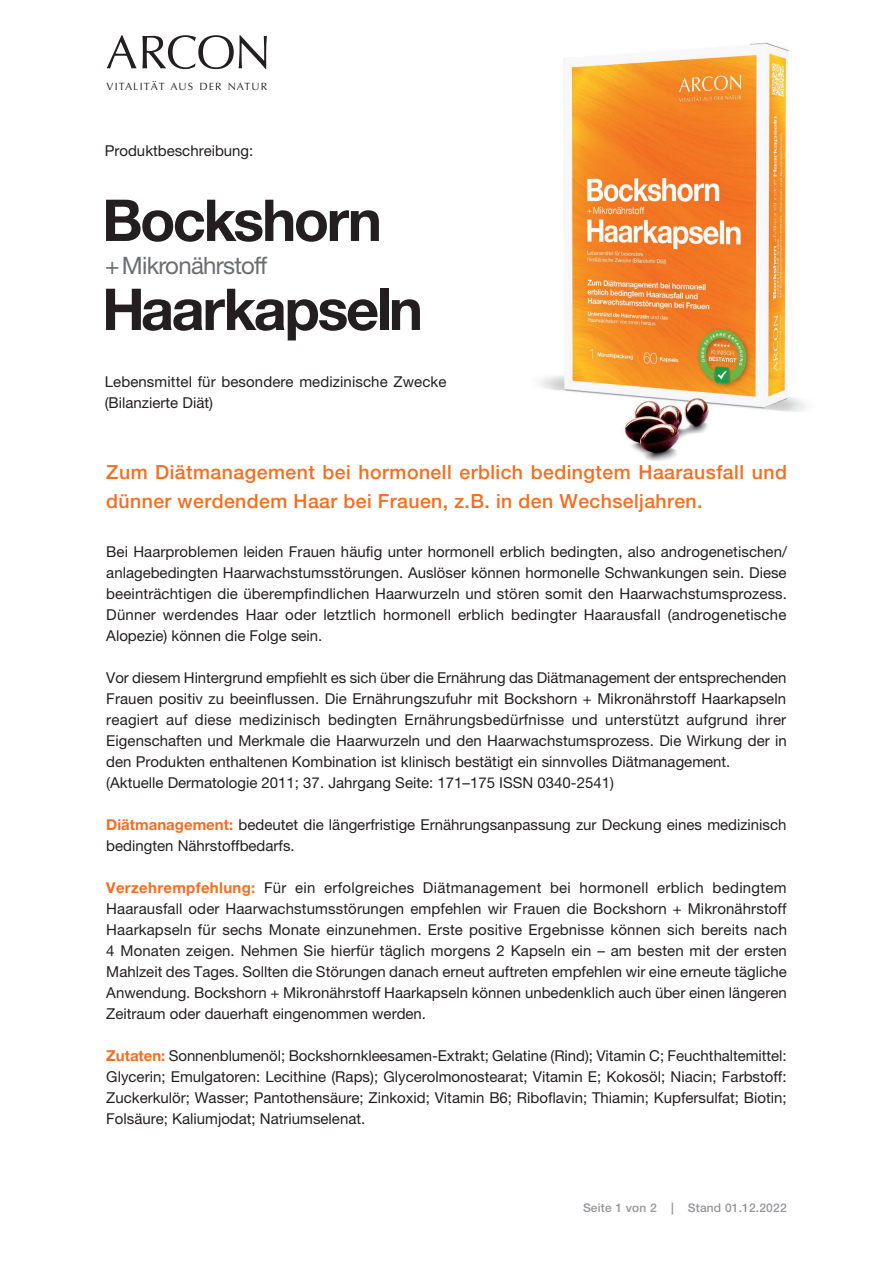
<style>
.page{position:relative;width:893px;height:1263px;background:#fff}
.page>*{position:absolute;margin:0;border:0;box-sizing:border-box;transform-origin:0 0}
.t1{font:700 57.75px "Helvetica Neue LT Std";letter-spacing:-.045em;color:#231f20}
.t2{font:24px "Helvetica Neue LT Std";letter-spacing:-.03em;color:#6c6d70}
.t3{font:500 19.5px/28.5px "Helvetica Neue LT Std";letter-spacing:.02em;color:#f36e21}
.t4{font:15px/21px "Helvetica Neue LT Std";color:#231f20;text-align:justify}
.t5{font:500 12px "Helvetica Neue LT Std";letter-spacing:.015em;color:#939598}
.t6{font:10.5px "Optima";letter-spacing:.1em;color:#231f20}
.s1{font-weight:700;color:#f36e21}
</style>
<div class="page">
<img style="left:539px;top:42px;width:267px;height:419px">
<svg style="left:107px;top:35px;width:160px;height:34px"></svg>
<p class="t6" style="left:107px;top:80px;width:162px">VITALITÄT AUS DER NATUR</p>
<p class="t4" style="left:105px;top:140px;width:150px">Produktbeschreibung:</p>
<h1 class="t1" style="left:102px;top:185px;width:281px">Bockshorn</h1>
<h2 class="t2" style="left:105px;top:251px;width:164px">+ Mikronährstoff</h2>
<h1 class="t1" style="left:102px;top:274px;width:322px">Haarkapseln</h1>
<p class="t4" style="left:105px;top:371px;width:343px">Lebensmittel für besondere medizinische Zwecke (Bilanzierte Diät)</p>
<h3 class="t3" style="left:106px;top:458px;width:682px">Zum Diätmanagement bei hormonell erblich bedingtem Haarausfall und dünner werdendem Haar bei Frauen, z.B. in den Wechseljahren.</h3>
<p class="t4" style="left:106px;top:541px;width:682px">Bei Haarproblemen leiden Frauen häufig unter hormonell erblich bedingten, also androgenetischen/ anlagebedingten Haarwachstumsstörungen. Auslöser können hormonelle Schwankungen sein. Diese beeinträchtigen die überempfindlichen Haarwurzeln und stören somit den Haarwachstumsprozess.<br>Dünner werdendes Haar oder letztlich hormonell erblich bedingter Haarausfall (androgenetische Alopezie) können die Folge sein.</p>
<p class="t4" style="left:106px;top:667px;width:682px;text-align:left">Vor diesem Hintergrund empfiehlt es sich über die Ernährung das Diätmanagement der entsprechenden Frauen positiv zu beeinflussen. Die Ernährungszufuhr mit Bockshorn + Mikronährstoff Haarkapseln reagiert auf diese medizinisch bedingten Ernährungsbedürfnisse und unterstützt aufgrund ihrer Eigenschaften und Merkmale die Haarwurzeln und den Haarwachstumsprozess. Die Wirkung der in den Produkten enthaltenen Kombination ist klinisch bestätigt ein sinnvolles Diätmanagement. (Aktuelle Dermatologie 2011; 37. Jahrgang Seite: 171–175 ISSN 0340-2541)</p>
<p class="t4" style="left:106px;top:814px;width:682px"><span class="s1">Diätmanagement:</span> bedeutet die längerfristige Ernährungsanpassung zur Deckung eines medizinisch bedingten Nährstoffbedarfs.</p>
<p class="t4" style="left:106px;top:877px;width:682px"><span class="s1">Verzehrempfehlung:</span> Für ein erfolgreiches Diätmanagement bei hormonell erblich bedingtem Haarausfall oder Haarwachstumsstörungen empfehlen wir Frauen die Bockshorn + Mikronährstoff Haarkapseln für sechs Monate einzunehmen. Erste positive Ergebnisse können sich bereits nach 4 Monaten zeigen. Nehmen Sie hierfür täglich morgens 2 Kapseln ein – am besten mit der ersten Mahlzeit des Tages. Sollten die Störungen danach erneut auftreten empfehlen wir eine erneute tägliche Anwendung. Bockshorn + Mikronährstoff Haarkapseln können unbedenklich auch über einen längeren Zeitraum oder dauerhaft eingenommen werden.</p>
<p class="t4" style="left:106px;top:1045px;width:682px"><span class="s1">Zutaten:</span> Sonnenblumenöl; Bockshornkleesamen-Extrakt; Gelatine (Rind); Vitamin C; Feuchthaltemittel:<br>Glycerin; Emulgatoren: Lecithine (Raps); Glycerolmonostearat; Vitamin E; Kokosöl; Niacin; Farbstoff:<br>Zuckerkulör; Wasser; Pantothensäure; Zinkoxid; Vitamin B6; Riboflavin; Thiamin; Kupfersulfat; Biotin; Folsäure; Kaliumjodat; Natriumselenat.</p>
<p class="t5" style="left:583px;top:1200px;width:205px">Seite 1 von 2 | Stand 01.12.2022</p>
</div>
